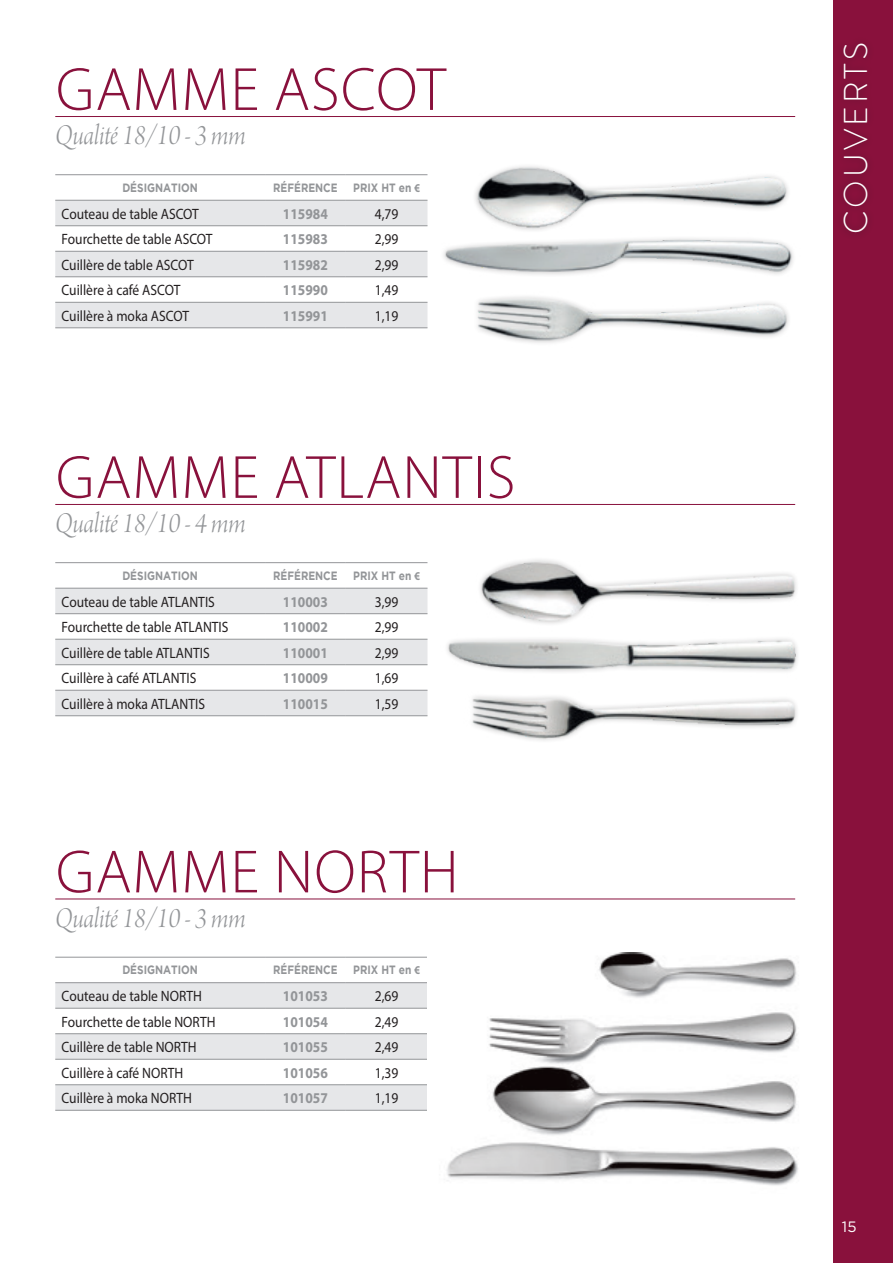
<style>
.page{position:relative;width:893px;height:1263px;background:#fff}
.page>*{position:absolute;margin:0;border:0;box-sizing:border-box;transform-origin:0 0}
.t1{font:300 61.5px "Myriad Pro";letter-spacing:.02em;color:#89113c}
.t2{font:300 33px "Brandon Grotesque";letter-spacing:.09em;color:#fff}
.t3{font:30px "Arno Pro Light Italic Display";letter-spacing:-.005em;color:#939598;scale:.9 1}
.t4{font:15px "Myriad Pro";color:#231f20;scale:.9 1}
.t5{font:700 15px "Myriad Pro";color:#939598;scale:.9 1}
.t6{font:15px "Gotham";color:#fff}
.t7{font:700 12px "Gotham";color:#939598;scale:.85 1}
.s1{font-family:"Myriad Pro"}
</style>
<div class="page">
<div style="left:833px;top:0;width:60px;height:1263px;background:#89113c"></div>
<div style="left:835px;top:36px;width:40px;height:204px;background:#85113a"></div>
<hr style="left:55px;top:116px;width:740px;height:1px;background:#89113c">
<img style="left:443px;top:166px;width:350px;height:177px">
<svg style="left:55px;top:201px;width:372px;height:126px;fill:#e6e7e9"></svg>
<hr style="left:55px;top:200px;width:210px;height:1px;background:#939598">
<hr style="left:265px;top:200px;width:81px;height:1px;background:#939598">
<hr style="left:55px;top:225px;width:210px;height:1px;background:#939598">
<hr style="left:265px;top:225px;width:81px;height:1px;background:#939598">
<hr style="left:55px;top:251px;width:210px;height:1px;background:#939598">
<hr style="left:265px;top:251px;width:81px;height:1px;background:#939598">
<hr style="left:55px;top:276px;width:210px;height:1px;background:#939598">
<hr style="left:265px;top:276px;width:81px;height:1px;background:#939598">
<hr style="left:55px;top:302px;width:210px;height:1px;background:#939598">
<hr style="left:265px;top:302px;width:81px;height:1px;background:#939598">
<hr style="left:55px;top:327px;width:210px;height:1px;background:#939598">
<hr style="left:265px;top:327px;width:81px;height:1px;background:#939598">
<hr style="left:55px;top:174px;width:210px;height:1px;background:#939598">
<hr style="left:265px;top:174px;width:81px;height:1px;background:#939598">
<hr style="left:346px;top:174px;width:81px;height:1px;background:#939598">
<hr style="left:346px;top:225px;width:81px;height:1px;background:#939598">
<hr style="left:346px;top:251px;width:81px;height:1px;background:#939598">
<hr style="left:346px;top:276px;width:81px;height:1px;background:#939598">
<hr style="left:346px;top:302px;width:81px;height:1px;background:#939598">
<hr style="left:346px;top:327px;width:81px;height:1px;background:#939598">
<hr style="left:346px;top:200px;width:81px;height:1px;background:#939598">
<img style="left:447px;top:559px;width:351px;height:182px">
<hr style="left:55px;top:504px;width:740px;height:1px;background:#89113c">
<svg style="left:55px;top:589px;width:372px;height:126px;fill:#e6e7e9"></svg>
<hr style="left:55px;top:588px;width:210px;height:1px;background:#939598">
<hr style="left:265px;top:588px;width:81px;height:1px;background:#939598">
<hr style="left:55px;top:613px;width:210px;height:1px;background:#939598">
<hr style="left:265px;top:613px;width:81px;height:1px;background:#939598">
<hr style="left:55px;top:639px;width:210px;height:1px;background:#939598">
<hr style="left:265px;top:639px;width:81px;height:1px;background:#939598">
<hr style="left:55px;top:664px;width:210px;height:1px;background:#939598">
<hr style="left:265px;top:664px;width:81px;height:1px;background:#939598">
<hr style="left:55px;top:690px;width:210px;height:1px;background:#939598">
<hr style="left:265px;top:690px;width:81px;height:1px;background:#939598">
<hr style="left:55px;top:715px;width:210px;height:1px;background:#939598">
<hr style="left:265px;top:715px;width:81px;height:1px;background:#939598">
<hr style="left:55px;top:562px;width:210px;height:1px;background:#939598">
<hr style="left:265px;top:562px;width:81px;height:1px;background:#939598">
<hr style="left:346px;top:562px;width:81px;height:1px;background:#939598">
<hr style="left:346px;top:613px;width:81px;height:1px;background:#939598">
<hr style="left:346px;top:639px;width:81px;height:1px;background:#939598">
<hr style="left:346px;top:664px;width:81px;height:1px;background:#939598">
<hr style="left:346px;top:690px;width:81px;height:1px;background:#939598">
<hr style="left:346px;top:715px;width:81px;height:1px;background:#939598">
<hr style="left:346px;top:588px;width:81px;height:1px;background:#939598">
<hr style="left:55px;top:899px;width:740px;height:1px;background:#89113c">
<svg style="left:55px;top:983px;width:372px;height:127px;fill:#e6e7e9"></svg>
<hr style="left:55px;top:982px;width:210px;height:1px;background:#939598">
<hr style="left:265px;top:982px;width:81px;height:1px;background:#939598">
<hr style="left:55px;top:1008px;width:210px;height:1px;background:#939598">
<hr style="left:265px;top:1008px;width:81px;height:1px;background:#939598">
<hr style="left:55px;top:1033px;width:210px;height:1px;background:#939598">
<hr style="left:265px;top:1033px;width:81px;height:1px;background:#939598">
<hr style="left:55px;top:1059px;width:210px;height:1px;background:#939598">
<hr style="left:265px;top:1059px;width:81px;height:1px;background:#939598">
<hr style="left:55px;top:1084px;width:210px;height:1px;background:#939598">
<hr style="left:265px;top:1084px;width:81px;height:1px;background:#939598">
<hr style="left:55px;top:1110px;width:210px;height:1px;background:#939598">
<hr style="left:265px;top:1110px;width:81px;height:1px;background:#939598">
<hr style="left:55px;top:957px;width:210px;height:1px;background:#939598">
<hr style="left:265px;top:957px;width:81px;height:1px;background:#939598">
<hr style="left:346px;top:957px;width:81px;height:1px;background:#939598">
<hr style="left:346px;top:1008px;width:81px;height:1px;background:#939598">
<hr style="left:346px;top:1033px;width:81px;height:1px;background:#939598">
<hr style="left:346px;top:1059px;width:81px;height:1px;background:#939598">
<hr style="left:346px;top:1084px;width:81px;height:1px;background:#939598">
<hr style="left:346px;top:1110px;width:81px;height:1px;background:#939598">
<hr style="left:346px;top:982px;width:81px;height:1px;background:#939598">
<img style="left:446px;top:953px;width:352px;height:233px">
<h1 class="t1" style="left:56px;top:52px;width:391px">GAMME ASCOT</h1>
<h3 class="t3" style="left:55px;top:118px;width:213px">Qualité 18/10 - 3 mm</h3>
<p class="t7" style="left:122px;top:181px;width:90px">DÉSIGNATION</p>
<p class="t7" style="left:273px;top:181px;width:77px">RÉFÉRENCE</p>
<p class="t7" style="left:353px;top:181px;width:80px">PRIX HT en <span class="s1">€</span></p>
<p class="t4" style="left:62px;top:204px;width:154px">Couteau de table ASCOT</p>
<p class="t5" style="left:283px;top:204px;width:51px">115984</p>
<p class="t4" style="left:375px;top:204px;width:28px">4,79</p>
<p class="t4" style="left:62px;top:230px;width:169px">Fourchette de table ASCOT</p>
<p class="t5" style="left:283px;top:229px;width:51px">115983</p>
<p class="t4" style="left:375px;top:230px;width:28px">2,99</p>
<p class="t4" style="left:62px;top:255px;width:148px">Cuillère de table ASCOT</p>
<p class="t5" style="left:283px;top:255px;width:51px">115982</p>
<p class="t4" style="left:375px;top:255px;width:28px">2,99</p>
<p class="t4" style="left:62px;top:281px;width:133px">Cuillère à café ASCOT</p>
<p class="t5" style="left:283px;top:280px;width:51px">115990</p>
<p class="t4" style="left:375px;top:281px;width:28px">1,49</p>
<p class="t4" style="left:62px;top:306px;width:143px">Cuillère à moka ASCOT</p>
<p class="t5" style="left:283px;top:306px;width:51px">115991</p>
<p class="t4" style="left:375px;top:306px;width:28px">1,19</p>
<h1 class="t1" style="left:56px;top:440px;width:461px">GAMME ATLANTIS</h1>
<h3 class="t3" style="left:55px;top:506px;width:213px">Qualité 18/10 - 4 mm</h3>
<p class="t7" style="left:122px;top:569px;width:90px">DÉSIGNATION</p>
<p class="t7" style="left:273px;top:569px;width:77px">RÉFÉRENCE</p>
<p class="t7" style="left:353px;top:569px;width:80px">PRIX HT en <span class="s1">€</span></p>
<p class="t4" style="left:62px;top:592px;width:172px">Couteau de table ATLANTIS</p>
<p class="t5" style="left:283px;top:592px;width:51px">110003</p>
<p class="t4" style="left:375px;top:592px;width:28px">3,99</p>
<p class="t4" style="left:62px;top:618px;width:187px">Fourchette de table ATLANTIS</p>
<p class="t5" style="left:283px;top:617px;width:51px">110002</p>
<p class="t4" style="left:375px;top:618px;width:28px">2,99</p>
<p class="t4" style="left:62px;top:643px;width:166px">Cuillère de table ATLANTIS</p>
<p class="t5" style="left:283px;top:643px;width:51px">110001</p>
<p class="t4" style="left:375px;top:643px;width:28px">2,99</p>
<p class="t4" style="left:62px;top:669px;width:151px">Cuillère à café ATLANTIS</p>
<p class="t5" style="left:283px;top:668px;width:51px">110009</p>
<p class="t4" style="left:375px;top:669px;width:28px">1,69</p>
<p class="t4" style="left:62px;top:694px;width:161px">Cuillère à moka ATLANTIS</p>
<p class="t5" style="left:283px;top:694px;width:51px">110015</p>
<p class="t4" style="left:375px;top:694px;width:28px">1,59</p>
<h1 class="t1" style="left:56px;top:835px;width:404px">GAMME NORTH</h1>
<h3 class="t3" style="left:55px;top:901px;width:213px">Qualité 18/10 - 3 mm</h3>
<p class="t7" style="left:122px;top:963px;width:90px">DÉSIGNATION</p>
<p class="t7" style="left:273px;top:963px;width:77px">RÉFÉRENCE</p>
<p class="t7" style="left:353px;top:963px;width:80px">PRIX HT en <span class="s1">€</span></p>
<p class="t4" style="left:62px;top:987px;width:157px">Couteau de table NORTH</p>
<p class="t5" style="left:283px;top:986px;width:51px">101053</p>
<p class="t4" style="left:375px;top:987px;width:28px">2,69</p>
<p class="t4" style="left:62px;top:1012px;width:172px">Fourchette de table NORTH</p>
<p class="t5" style="left:283px;top:1012px;width:51px">101054</p>
<p class="t4" style="left:375px;top:1012px;width:28px">2,49</p>
<p class="t4" style="left:62px;top:1038px;width:152px">Cuillère de table NORTH</p>
<p class="t5" style="left:283px;top:1037px;width:51px">101055</p>
<p class="t4" style="left:375px;top:1038px;width:28px">2,49</p>
<p class="t4" style="left:62px;top:1063px;width:137px">Cuillère à café NORTH</p>
<p class="t5" style="left:283px;top:1063px;width:51px">101056</p>
<p class="t4" style="left:375px;top:1063px;width:28px">1,39</p>
<p class="t4" style="left:62px;top:1089px;width:146px">Cuillère à moka NORTH</p>
<p class="t5" style="left:283px;top:1088px;width:51px">101057</p>
<p class="t4" style="left:375px;top:1089px;width:28px">1,19</p>
<h2 class="t2" style="left:833px;top:234px;width:193px;rotate:-90deg">COUVERTS</h2>
<p class="t6" style="left:842px;top:1217px;width:16px">15</p>
</div>
